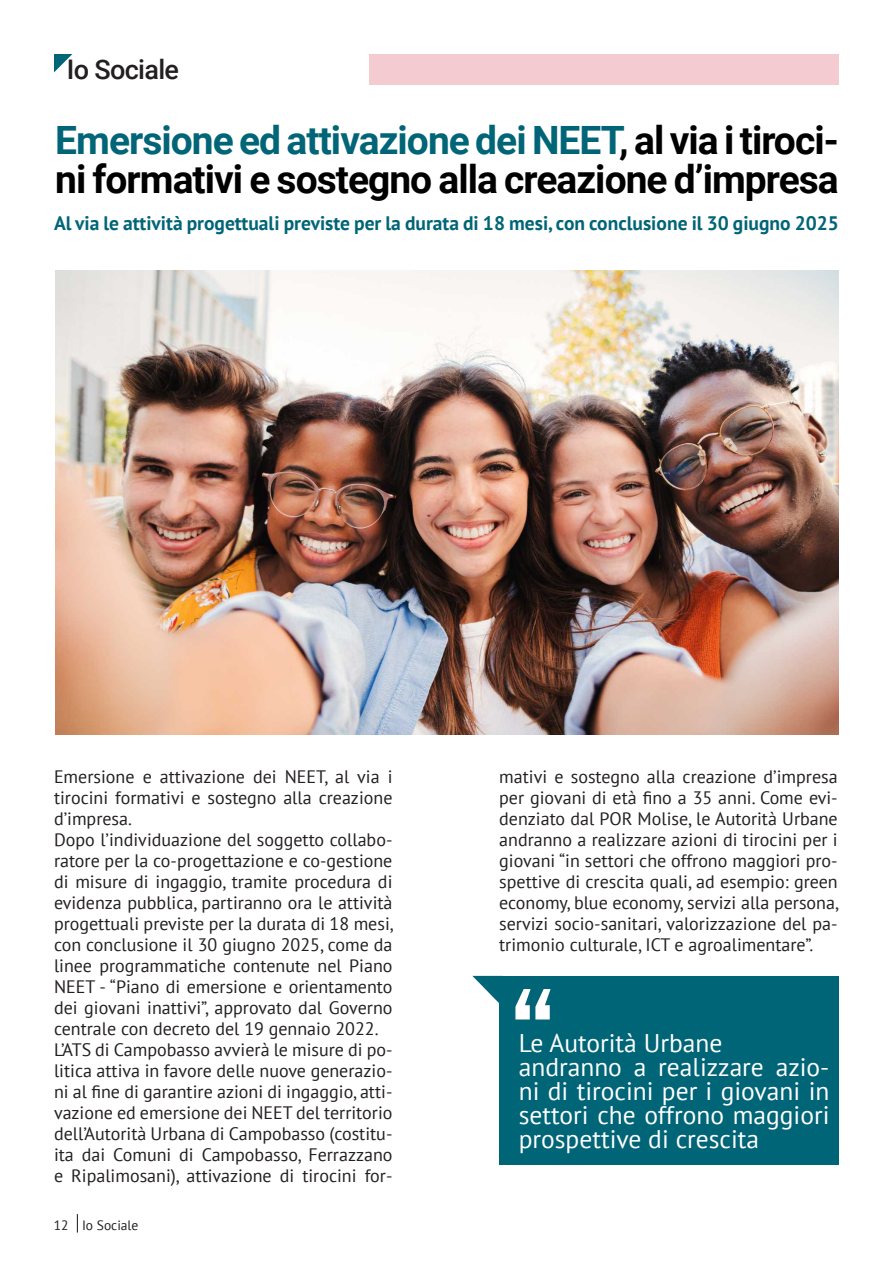
<style>
.page{position:relative;width:893px;height:1263px;background:#fff}
.page>*{position:absolute;margin:0;border:0;box-sizing:border-box;transform-origin:0 0}
.coma{font:135px "Bebas Neue";color:#fff}
.TITLE_2{font:700 39px/39px "Roboto";letter-spacing:-.025em;color:#000}
.TITLE_1{font:500 27px "Roboto";letter-spacing:-.025em;color:#231f20}
.body_text{font:25.5px/24px "PT Sans";color:#fff;text-align:justify}
.body_text-2{font:700 19.5px "PT Sans";color:#006577}
.body_text-3{font:18px/21px "PT Sans";color:#231f20;text-align:justify}
.t1{font:13.5px "PT Sans";color:#231f20}
.s1{color:#006577}
</style>
<div class="page">
<svg style="left:77px;top:1214px;width:1px;height:18px"></svg>
<svg style="left:54px;top:54px;width:18px;height:18px"></svg>
<img style="left:55px;top:270px;width:784px;height:465px">
<div style="left:369px;top:54px;width:470px;height:31px;background:#f5cbd2"></div>
<div style="left:499px;top:976px;width:340px;height:188px;background:#006577"></div>
<svg style="left:472px;top:976px;width:27px;height:27px"></svg>
<p class="TITLE_1" style="left:67px;top:50px;width:114px">Io Sociale</p>
<p class="TITLE_2" style="left:55px;top:119px;width:785px"><span class="s1">Emersione ed attivazione dei NEET</span>, al via i tiroci&shy;ni formativi e sostegno alla creazione d’impresa</p>
<p class="body_text-2" style="left:54px;top:210px;width:786px">Al via le attività progettuali previste per la durata di 18 mesi, con conclusione il 30 giugno 2025</p>
<p class="body_text-3" style="left:54px;top:766px;width:340px">Emersione e attivazione dei NEET, al via i tirocini formativi e sostegno alla creazione d’impresa.</p>
<p class="body_text-3" style="left:54px;top:829px;width:341px">Dopo l’individuazione del soggetto collabo&shy;ratore per la co-progettazione e co-gestione di misure di ingaggio, tramite procedura di evidenza pubblica, partiranno ora le attività progettuali previste per la durata di 18 mesi, con conclusione il 30 giugno 2025, come da linee programmatiche contenute nel Piano NEET - “Piano di emersione e orientamento dei giovani inattivi”, approvato dal Governo centrale con decreto del 19 gennaio 2022.</p>
<p class="body_text-3" style="left:54px;top:1039px;width:340px">L’ATS di Campobasso avvierà le misure di po&shy;litica attiva in favore delle nuove generazio&shy;ni al fine di garantire azioni di ingaggio, atti&shy;vazione ed emersione dei NEET del territorio dell’Autorità Urbana di Campobasso (costitu&shy;ita dai Comuni di Campobasso, Ferrazzano e Ripalimosani), attivazione di tirocini for-</p>
<p class="t1" style="left:54px;top:1216px;width:86px">12 Io Sociale</p>
<p class="body_text-3" style="left:499px;top:766px;width:341px">mativi e sostegno alla creazione d’impresa per giovani di età fino a 35 anni. Come evi&shy;denziato dal POR Molise, le Autorità Urbane andranno a realizzare azioni di tirocini per i giovani “in settori che offrono maggiori pro&shy;spettive di crescita quali, ad esempio: green economy, blue economy, servizi alla persona, servizi socio-sanitari, valorizzazione del pa&shy;trimonio culturale, ICT e agroalimentare”.</p>
<p class="coma" style="left:510px;top:960px;width:47px">“</p>
<p class="body_text" style="left:519px;top:1030px;width:205px">Le Autorità Urbane</p>
<p class="body_text" style="left:519px;top:1054px;width:312px">andranno a realizzare azio&shy;ni di tirocini per i giovani in settori che offrono maggiori prospettive di crescita</p>
</div>
